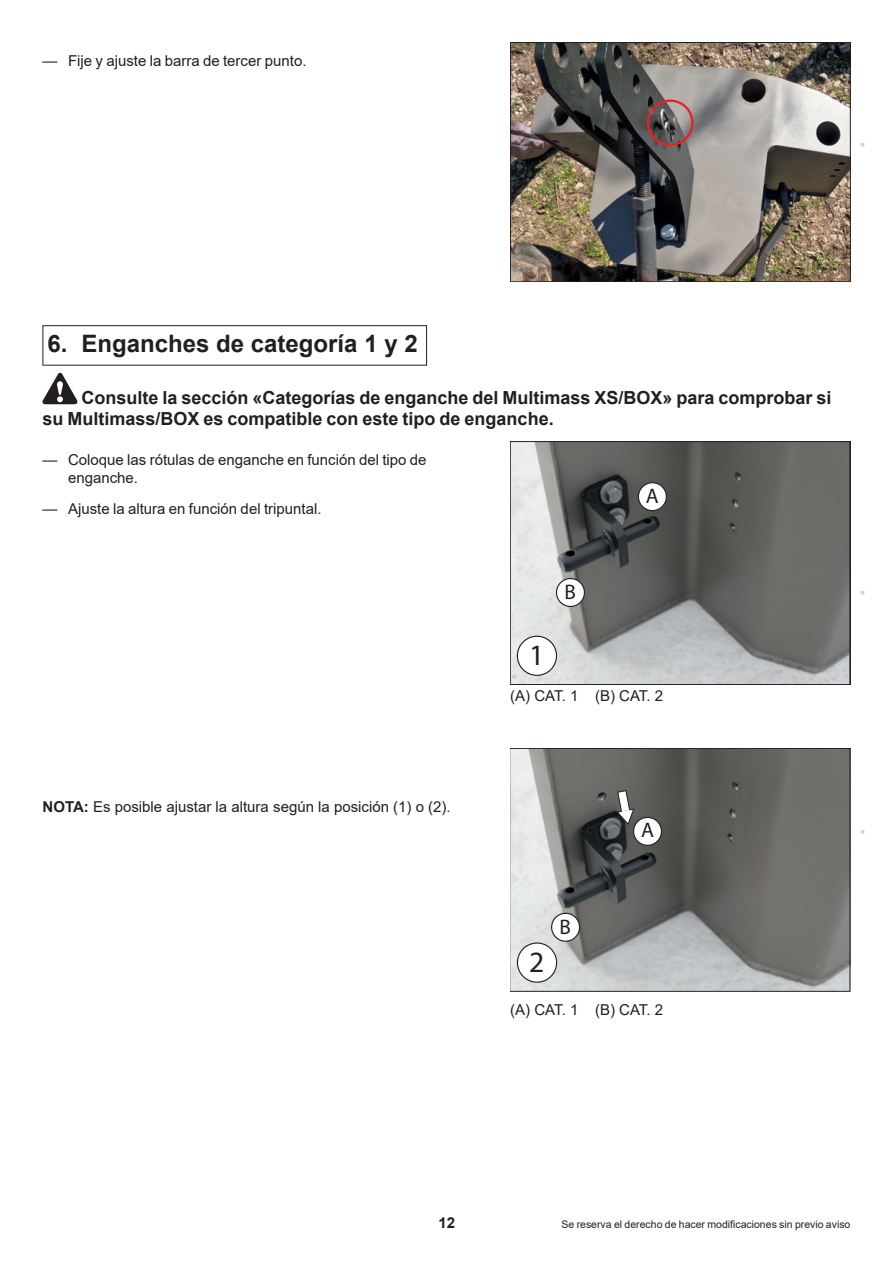
<style>
.page{position:relative;width:893px;height:1263px;background:#fff}
.page>*{position:absolute;margin:0;border:0;box-sizing:border-box;transform-origin:0 0}
.t1{font:29.55px "Myriad Pro";color:#231f20}
.t2{font:700 24px "Arial";color:#231f20}
.t3{font:21.15px "Myriad Pro";color:#231f20}
.Intro_chap{font:700 18px/21px "Arial";color:#231f20}
.Texte_enum{font:15px/18px "Arial";color:#231f20}
.Note{font:15px "Arial";color:#231f20}
.Important{font:15px "Arial";letter-spacing:-.035em;color:#231f20}
.t4{font:700 15px "Arial";color:#231f20}
.Pied_Page_Droit{font:10.5px "Arial";color:#231f20}
.Texte_code{font:7.5px "Arial";color:#d1d2d4}
.s1{font-weight:700}
</style>
<div class="page">
<img style="left:512px;top:45px;width:336px;height:235px">
<div style="left:510px;top:43px;width:340px;height:239px;border:1px solid #231f20"></div>
<div style="left:647px;top:100px;width:47px;height:46px;border:2px solid #ee1d23;border-radius:50%"></div>
<div style="left:43px;top:325px;width:384px;height:41px;border:1px solid #231f20"></div>
<svg style="left:43px;top:373px;width:34px;height:31px"></svg>
<img style="left:512px;top:444px;width:336px;height:238px">
<div style="left:510px;top:442px;width:340px;height:242px;border:1px solid #231f20"></div>
<div style="left:638px;top:483px;width:28px;height:28px;background:#fff;border-radius:50%"></div>
<div style="left:638px;top:482px;width:29px;height:29px;border:1px solid #231f20;border-radius:50%"></div>
<div style="left:517px;top:636px;width:39px;height:39px;background:#fff;border-radius:50%"></div>
<div style="left:517px;top:636px;width:40px;height:40px;border:1px solid #231f20;border-radius:50%"></div>
<div style="left:556px;top:578px;width:28px;height:28px;background:#fff;border-radius:50%"></div>
<div style="left:556px;top:578px;width:29px;height:29px;border:1px solid #231f20;border-radius:50%"></div>
<svg style="left:510px;top:748px;width:340px;height:243px"></svg>
<svg style="left:617px;top:790px;width:17px;height:35px"></svg>
<p class="Texte_enum" style="left:43px;top:52px;width:265px">— Fije y ajuste la barra de tercer punto.</p>
<p class="Texte_code" style="left:857px;top:147px;width:6px;rotate:-90deg">■</p>
<p class="t2" style="left:48px;top:327px;width:372px">6. Enganches de categoría 1 y 2</p>
<p class="Intro_chap" style="left:43px;top:387px;width:791px;text-indent:39px">Consulte la sección «Categorías de enganche del Multimass XS/BOX» para comprobar si su Multimass/BOX es compatible con este tipo de enganche.</p>
<p class="Texte_enum" style="left:68px;top:451px;width:360px;text-indent:-26px">— Coloque las rótulas de enganche en función del tipo de enganche.</p>
<p class="Texte_enum" style="left:43px;top:499px;width:280px">— Ajuste la altura en función del tripuntal.</p>
<p class="t3" style="left:646px;top:482px;width:14px">A</p>
<p class="t1" style="left:529px;top:637px;width:17px">1</p>
<p class="t3" style="left:564px;top:579px;width:13px">B</p>
<p class="Important" style="left:510px;top:685px;width:154px">(A) CAT. 1 (B) CAT. 2</p>
<p class="Texte_code" style="left:857px;top:595px;width:6px;rotate:-90deg">■</p>
<p class="Note" style="left:43px;top:797px;width:410px"><span class="s1">NOTA:</span> Es posible ajustar la altura según la posición (1) o (2).</p>
<p class="t1" style="left:529px;top:943px;width:17px">2</p>
<p class="t3" style="left:559px;top:914px;width:13px">B</p>
<p class="t3" style="left:641px;top:817px;width:14px">A</p>
<p class="Important" style="left:510px;top:999px;width:154px">(A) CAT. 1 (B) CAT. 2</p>
<p class="Texte_code" style="left:857px;top:834px;width:6px;rotate:-90deg">■</p>
<p class="t4" style="left:438px;top:1212px;width:18px">12</p>
<p class="Pied_Page_Droit" style="left:561px;top:1217px;width:290px">Se reserva el derecho de hacer modificaciones sin previo aviso</p>
</div>
